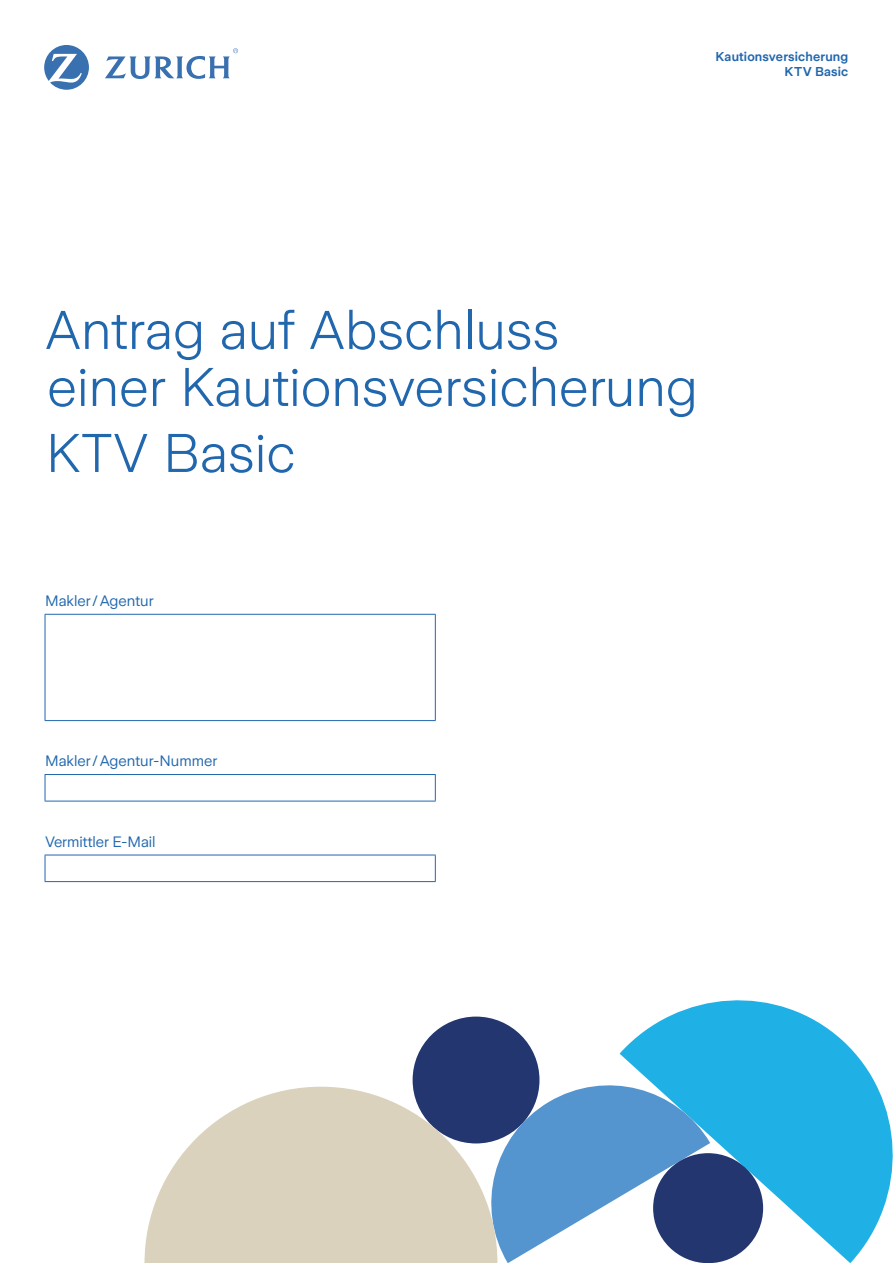
<style>
.page{position:relative;width:893px;height:1263px;background:#fff}
.page>*{position:absolute;margin:0;border:0;box-sizing:border-box;transform-origin:0 0}
.Standfirst{font:300 54px/57px "Zurich Sans";color:#2167ae}
.Body_ZUR_sans_8_5{font:15px "Zurich Sans";color:#2167ae}
.Standfirst-2{font:600 12.75px "Zurich Sans";letter-spacing:.01em;color:#2167ae}
</style>
<div class="page">
<svg style="left:497px;top:1069px;width:123px;height:194px;fill:#5495cf"></svg>
<div style="left:413px;top:1016px;width:126px;height:127px;background:#23366f;border-radius:50%"></div>
<svg style="left:620px;top:1000px;width:273px;height:263px;fill:#1fb1e6"></svg>
<div style="left:653px;top:1153px;width:110px;height:110px;background:#23366f;border-radius:50%"></div>
<svg style="left:145px;top:1087px;width:352px;height:176px;fill:#dad2bd"></svg>
<svg style="left:44px;top:45px;width:45px;height:45px"></svg>
<svg style="left:105px;top:48px;width:133px;height:31px"></svg>
<hr style="left:45px;top:615px;width:1px;height:105px;background:#2167ae">
<hr style="left:45px;top:614px;width:391px;height:1px;background:#2167ae">
<hr style="left:435px;top:615px;width:1px;height:105px;background:#2167ae">
<hr style="left:45px;top:720px;width:391px;height:1px;background:#2167ae">
<svg style="left:45px;top:775px;width:1px;height:26px"></svg>
<hr style="left:45px;top:774px;width:391px;height:1px;background:#2167ae">
<svg style="left:435px;top:775px;width:1px;height:26px"></svg>
<hr style="left:45px;top:801px;width:391px;height:1px;background:#2167ae">
<svg style="left:45px;top:856px;width:1px;height:25px"></svg>
<hr style="left:45px;top:855px;width:391px;height:1px;background:#2167ae">
<hr style="left:45px;top:881px;width:391px;height:1px;background:#2167ae">
<svg style="left:435px;top:855px;width:1px;height:26px"></svg>
<p class="Standfirst-2" style="left:716px;top:50px;width:134px">Kautionsversicherung</p>
<p class="Standfirst-2" style="left:785px;top:65px;width:65px">KTV Basic</p>
<p class="Standfirst" style="left:45px;top:303px;width:654px">Antrag auf Abschluss<br>einer Kautionsversicherung</p>
<p class="Standfirst" style="left:46px;top:426px;width:251px">KTV Basic</p>
<p class="Body_ZUR_sans_8_5" style="left:45px;top:592px;width:110px">Makler/Agentur</p>
<p class="Body_ZUR_sans_8_5" style="left:45px;top:753px;width:174px">Makler/Agentur-Nummer</p>
<p class="Body_ZUR_sans_8_5" style="left:45px;top:833px;width:112px">Vermittler E-Mail</p>
</div>
